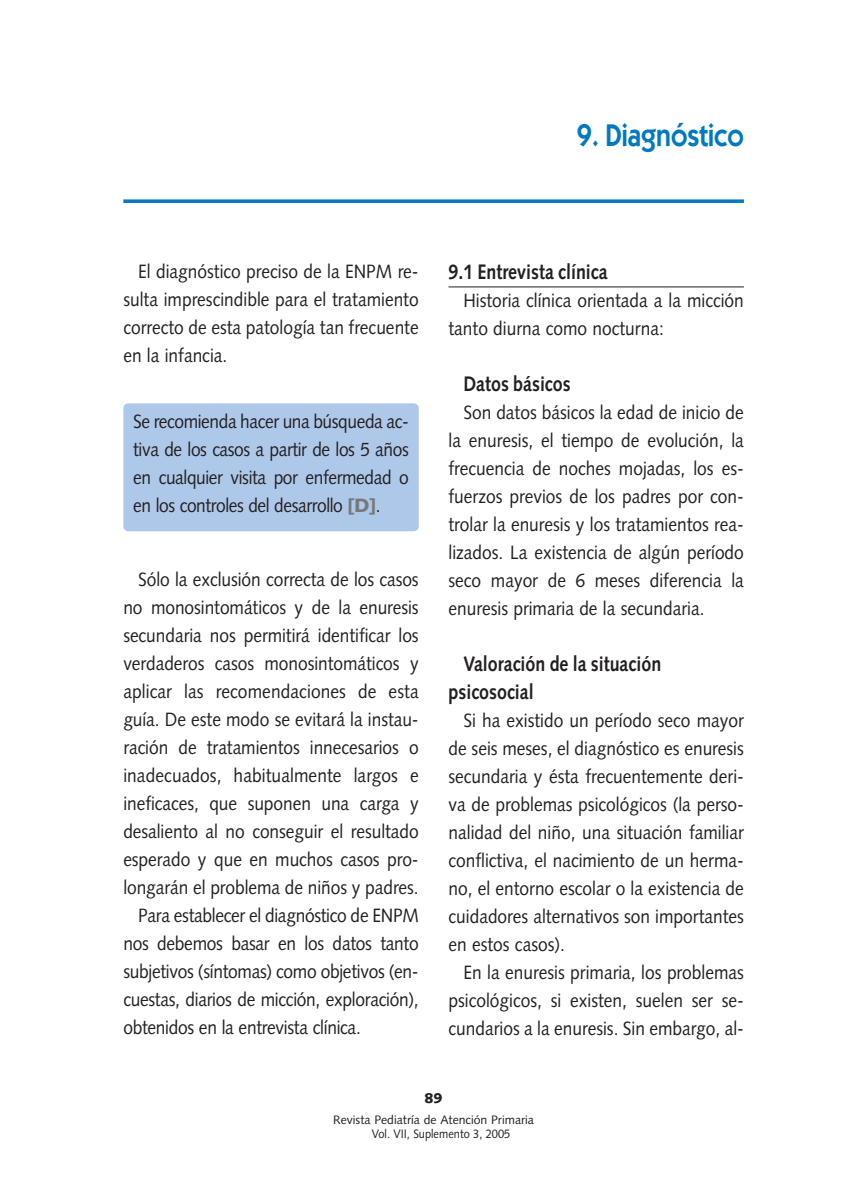
<style>
.page{position:relative;width:844px;height:1191px;background:#fff}
.page>*{position:absolute;margin:0;border:0;box-sizing:border-box;transform-origin:0 0}
.t1{font:600 31.5px "Itc Kabel";color:#0079c1;scale:.85 1}
.t2{font:700 21px/28px "Syntax";color:#231f20;scale:.85 1}
.t3{font:19.25px/28px "Syntax";letter-spacing:-.005em;color:#231f20;text-align:justify;scale:.9 1}
.t4{font:900 14px "Syntax";color:#231f20}
.t5{font:12.25px/14px "Syntax";color:#231f20}
.s1{font-weight:900;color:#77787b}
</style>
<div class="page">
<hr style="left:448px;top:286px;width:295px;height:1px;background:#231f20">
<div style="left:123px;top:403px;width:295px;height:128px;background:#aec8e9;border-radius:5px"></div>
<svg style="left:123px;top:199px;width:620px;height:4px;background:#1f89c8"></svg>
<h1 class="t1" style="left:576px;top:124px;width:198px">9. Diagnóstico</h1>
<p class="t3" style="left:123px;top:259px;width:329px;text-indent:15px">El diagnóstico preciso de la ENPM re&shy;sulta imprescindible para el tratamiento correcto de esta patología tan frecuente en la infancia.</p>
<p class="t3" style="left:133px;top:409px;width:307px">Se recomienda hacer una búsqueda ac&shy;tiva de los casos a partir de los 5 años en cualquier visita por enfermedad o en los controles del desarrollo <span class="s1">[D]</span>.</p>
<p class="t3" style="left:138px;top:567px;width:313px">Sólo la exclusión correcta de los casos</p>
<p class="t3" style="left:123px;top:595px;width:329px">no monosintomáticos y de la enuresis</p>
<p class="t3" style="left:123px;top:623px;width:329px">secundaria nos permitirá identificar los</p>
<p class="t3" style="left:123px;top:651px;width:329px">verdaderos casos monosintomáticos y</p>
<p class="t3" style="left:123px;top:679px;width:329px">aplicar las recomendaciones de esta</p>
<p class="t3" style="left:123px;top:707px;width:329px">guía. De este modo se evitará la instau-</p>
<p class="t3" style="left:123px;top:735px;width:329px">ración de tratamientos innecesarios o</p>
<p class="t3" style="left:123px;top:763px;width:329px">inadecuados, habitualmente largos e</p>
<p class="t3" style="left:123px;top:791px;width:329px">ineficaces, que suponen una carga y</p>
<p class="t3" style="left:123px;top:819px;width:329px">desaliento al no conseguir el resultado</p>
<p class="t3" style="left:123px;top:847px;width:329px">esperado y que en muchos casos pro-</p>
<p class="t3" style="left:123px;top:875px;width:329px">longarán el problema de niños y padres.</p>
<p class="t3" style="left:138px;top:903px;width:313px">Para establecer el diagnóstico de ENPM</p>
<p class="t3" style="left:123px;top:931px;width:329px">nos debemos basar en los datos tanto</p>
<p class="t3" style="left:123px;top:959px;width:329px">subjetivos (síntomas) como objetivos (en-</p>
<p class="t3" style="left:123px;top:987px;width:329px">cuestas, diarios de micción, exploración),</p>
<p class="t3" style="left:123px;top:1015px;width:265px">obtenidos en la entrevista clínica.</p>
<p class="t2" style="left:448px;top:260px;width:189px">9.1 Entrevista clínica</p>
<p class="t3" style="left:448px;top:288px;width:329px;text-indent:15px">Historia clínica orientada a la micción tanto diurna como nocturna:</p>
<p class="t2" style="left:463px;top:372px;width:128px">Datos básicos</p>
<p class="t3" style="left:448px;top:400px;width:329px;text-indent:15px">Son datos básicos la edad de inicio de la enuresis, el tiempo de evolución, la frecuencia de noches mojadas, los es&shy;fuerzos previos de los padres por con&shy;trolar la enuresis y los tratamientos rea&shy;lizados. La existencia de algún período seco mayor de 6 meses diferencia la enuresis primaria de la secundaria.</p>
<p class="t2" style="left:448px;top:652px;width:252px;text-indent:15px">Valoración de la situación psicosocial</p>
<p class="t3" style="left:448px;top:708px;width:329px;text-indent:15px">Si ha existido un período seco mayor de seis meses, el diagnóstico es enuresis secundaria y ésta frecuentemente deri&shy;va de problemas psicológicos (la perso&shy;nalidad del niño, una situación familiar conflictiva, el nacimiento de un herma&shy;no, el entorno escolar o la existencia de cuidadores alternativos son importantes en estos casos).</p>
<p class="t3" style="left:448px;top:960px;width:329px;text-indent:15px">En la enuresis primaria, los problemas psicológicos, si existen, suelen ser se&shy;cundarios a la enuresis. Sin embargo, al-</p>
<p class="t4" style="left:424px;top:1092px;width:20px">89</p>
<p class="t5" style="left:372px;top:1113px;width:164px;text-indent:-39px">Revista Pediatría de Atención Primaria<br>Vol. VII, Suplemento 3, 2005</p>
</div>
